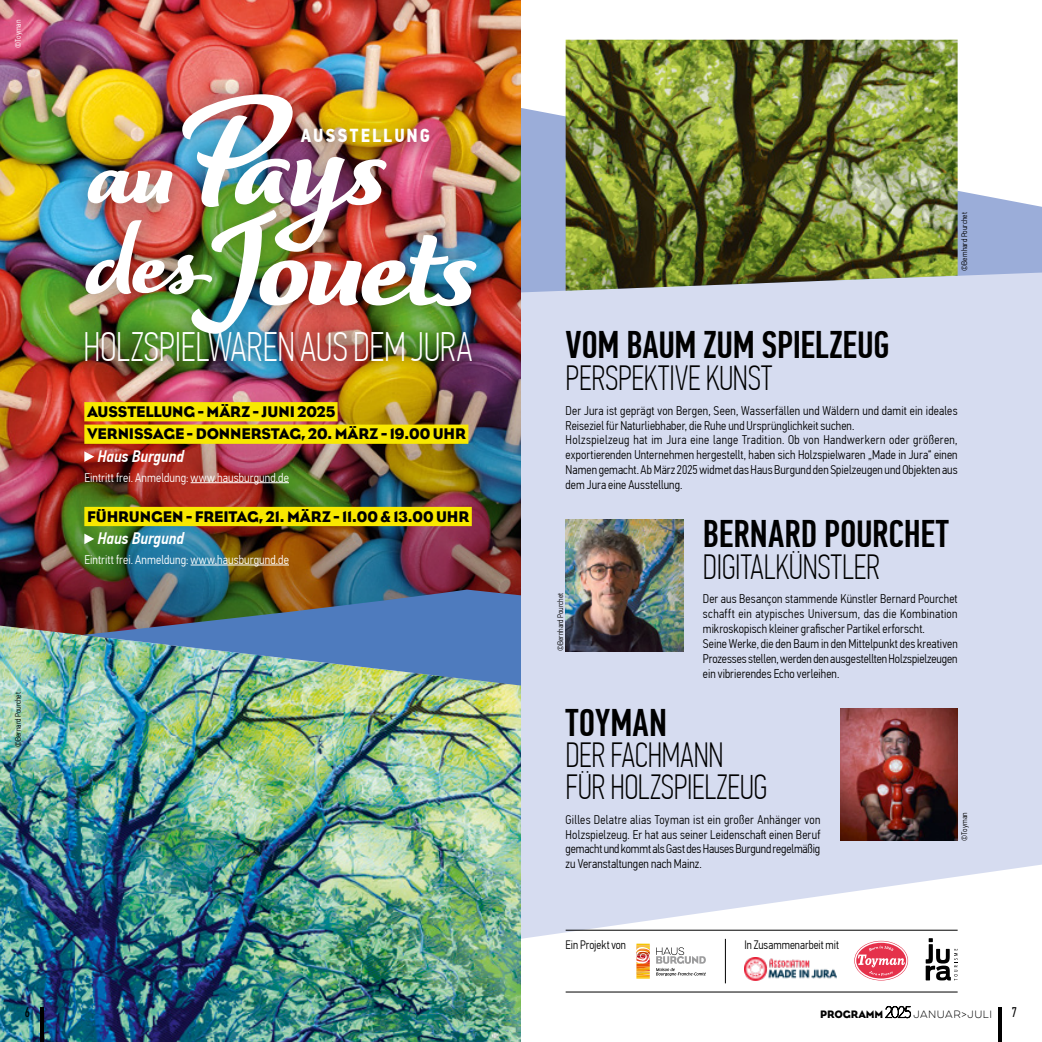
<style>
.page{position:relative;width:1042px;height:1042px;background:#fff}
.page>*{position:absolute;margin:0;border:0;box-sizing:border-box;transform-origin:0 0}
.t1{font:100 41.12px "PF Din Text Comp Pro";letter-spacing:-.005em;color:#fff}
.t2{font:500 38.5px "PF Din Text Comp Pro";letter-spacing:-.005em;color:#000}
.t3{font:100 35px/31.5px "PF Din Text Comp Pro";letter-spacing:-.005em;color:#000}
.t4{font:700 18.9px "PF Din Text Cond Pro";letter-spacing:.11em;color:#fff}
.t5{font:italic 500 16.62px "PF Din Text Cond Pro";color:#fff}
.t6{font:15.75px/22.4px "Eagle";letter-spacing:-.005em;color:#000}
.t7{font:14px "PF Din Text Comp Pro";color:#000}
.t8{font:300 12.6px/14.9px "PF Din Text Cond Pro";letter-spacing:.01em;color:#000}
.t9{font:300 12.6px "PF Din Text Cond Pro";letter-spacing:.01em;color:#fff}
.t10{font:300 12.25px "PF Din Text Cond Pro";color:#000;scale:.96 1}
.t11{font:100 9.45px "Eveleth Clean";letter-spacing:.055em;color:#000}
.t12{font:300 8.05px "PF Din Text Cond Pro";color:#000}
.t13{font:300 8.05px "PF Din Text Cond Pro";color:#fff}
.s1{font-family:"Eagle";font-weight:400;font-size:11.03px}
.s2{font-family:"Lato";font-size:15.75px}
</style>
<div class="page">
<div style="left:521px;top:292px;width:521px;height:647px;background:#d6dcf0"></div>
<svg style="left:521px;top:108px;width:521px;height:184px;fill:#9badd9"></svg>
<img style="left:0;top:0;width:521px;height:212px">
<img style="left:0;top:212px;width:521px;height:413px">
<img style="left:0;top:625px;width:521px;height:417px">
<img style="left:82px;top:589px;width:439px;height:96px">
<div style="left:63px;top:72px;width:434px;height:312px;background:#000;opacity:.25"></div>
<img style="left:85px;top:94px;width:391px;height:240px">
<hr style="left:998px;top:1008px;width:4px;height:34px;background:#000">
<hr style="left:40px;top:1008px;width:4px;height:34px;background:#000">
<div style="left:84px;top:402px;width:254px;height:19px;background:#f8e800"></div>
<div style="left:84px;top:424px;width:384px;height:20px;background:#f8e800"></div>
<hr style="left:191px;top:482px;width:98px;height:1px;background:#fff">
<div style="left:84px;top:507px;width:388px;height:19px;background:#f8e800"></div>
<hr style="left:191px;top:565px;width:98px;height:1px;background:#fff">
<svg style="left:84px;top:451px;width:10px;height:11px"></svg>
<svg style="left:84px;top:533px;width:10px;height:11px"></svg>
<hr style="left:566px;top:930px;width:391px;height:1px;background:#000">
<hr style="left:566px;top:991px;width:391px;height:1px;background:#000">
<svg style="left:636px;top:943px;width:70px;height:35px"></svg>
<svg style="left:925px;top:938px;width:32px;height:42px"></svg>
<div style="left:854px;top:941px;width:54px;height:39px;border:4px solid #e5314b;border-radius:50%"></div>
<div style="left:855px;top:941px;width:52px;height:39px;border:3px solid #fff;border-radius:50%"></div>
<svg style="left:856px;top:943px;width:50px;height:35px"></svg>
<svg style="left:858px;top:945px;width:47px;height:30px"></svg>
<img style="left:744px;top:957px;width:93px;height:23px">
<hr style="left:725px;top:939px;width:1px;height:44px;background:#000">
<img style="left:566px;top:519px;width:117px;height:132px">
<img style="left:840px;top:708px;width:117px;height:132px">
<img style="left:566px;top:40px;width:391px;height:251px">
<p class="t13" style="left:14px;top:48px;width:29px;rotate:-90deg">©Toyman</p>
<h3 class="t4" style="left:301px;top:124px;width:131px">AUSSTELLUNG</h3>
<p class="t12" style="left:14px;top:747px;width:56px;rotate:-90deg">©Bernard Pourchet</p>
<h1 class="t1" style="left:84px;top:324px;width:390px">HOLZSPIELWAREN AUS DEM JURA</h1>
<p class="t6" style="left:87px;top:400px;width:380px">AUSSTELLUNG - MÄRZ - JUNI 2025<br>VERNISSAGE - DONNERSTAG, 20. MÄRZ - 19.00 UHR</p>
<h3 class="t5" style="left:97px;top:446px;width:88px">Haus Burgund</h3>
<p class="t9" style="left:84px;top:470px;width:206px">Eintritt frei. Anmeldung: www.hausburgund.de</p>
<p class="t6" style="left:87px;top:505px;width:384px">FÜHRUNGEN - FREITAG, 21. MÄRZ - 11.00 &amp; 13.00 UHR</p>
<h3 class="t5" style="left:97px;top:529px;width:88px">Haus Burgund</h3>
<p class="t9" style="left:84px;top:552px;width:206px">Eintritt frei. Anmeldung: www.hausburgund.de</p>
<p class="t12" style="left:960px;top:271px;width:60px;rotate:-90deg">©Bernhard Pourchet</p>
<h2 class="t2" style="left:566px;top:323px;width:325px">VOM BAUM ZUM SPIELZEUG</h2>
<h3 class="t3" style="left:566px;top:362px;width:208px">PERSPEKTIVE KUNST</h3>
<p class="t8" style="left:566px;top:403px;width:393px">Der Jura ist geprägt von Bergen, Seen, Wasserfällen und Wäldern und damit ein ideales Reiseziel für Naturliebhaber, die Ruhe und Ursprünglichkeit suchen.<br>Holzspielzeug hat im Jura eine lange Tradition. Ob von Handwerkern oder größeren, exportierenden Unternehmen hergestellt, haben sich Holzspielwaren „Made in Jura“ einen Namen gemacht. Ab März 2025 widmet das Haus Burgund den Spielzeugen und Objekten aus dem Jura eine Ausstellung.</p>
<h2 class="t2" style="left:703px;top:511px;width:248px">BERNARD POURCHET</h2>
<h3 class="t3" style="left:703px;top:550px;width:179px">DIGITALKÜNSTLER</h3>
<p class="t8" style="left:703px;top:592px;width:256px">Der aus Besançon stammende Künstler Bernard Pourchet schafft ein atypisches Universum, das die Kombination mikroskopisch kleiner grafischer Partikel erforscht.<br>Seine Werke, die den Baum in den Mittelpunkt des kreativen Prozesses stellen, werden den ausgestellten Holzspielzeugen ein vibrierendes Echo verleihen.</p>
<h2 class="t2" style="left:566px;top:700px;width:103px">TOYMAN</h2>
<h3 class="t3" style="left:566px;top:739px;width:203px">DER FACHMANN<br>FÜR HOLZSPIELZEUG</h3>
<p class="t8" style="left:566px;top:812px;width:256px;text-align:justify">Gilles Delatre alias Toyman ist ein großer Anhänger von Holzspielzeug. Er hat aus seiner Leidenschaft einen Beruf gemacht und kommt als Gast des Hauses Burgund regelmäßig zu Veranstaltungen nach Mainz.</p>
<p class="t12" style="left:960px;top:840px;width:29px;rotate:-90deg">©Toyman</p>
<p class="t12" style="left:556px;top:651px;width:60px;rotate:-90deg">©Bernhard Pourchet</p>
<p class="t10" style="left:566px;top:938px;width:64px">Ein Projekt von</p>
<p class="t10" style="left:744px;top:938px;width:100px">In Zusammenarbeit mit</p>
<p class="t11" style="left:820px;top:1007px;width:173px"><span class="s1">PROGRAMM</span><span class="s2">2025</span> JANUAR&gt;JULI</p>
<p class="t7" style="left:25px;top:1004px;width:7px">6</p>
<p class="t7" style="left:1012px;top:1004px;width:7px">7</p>
</div>
